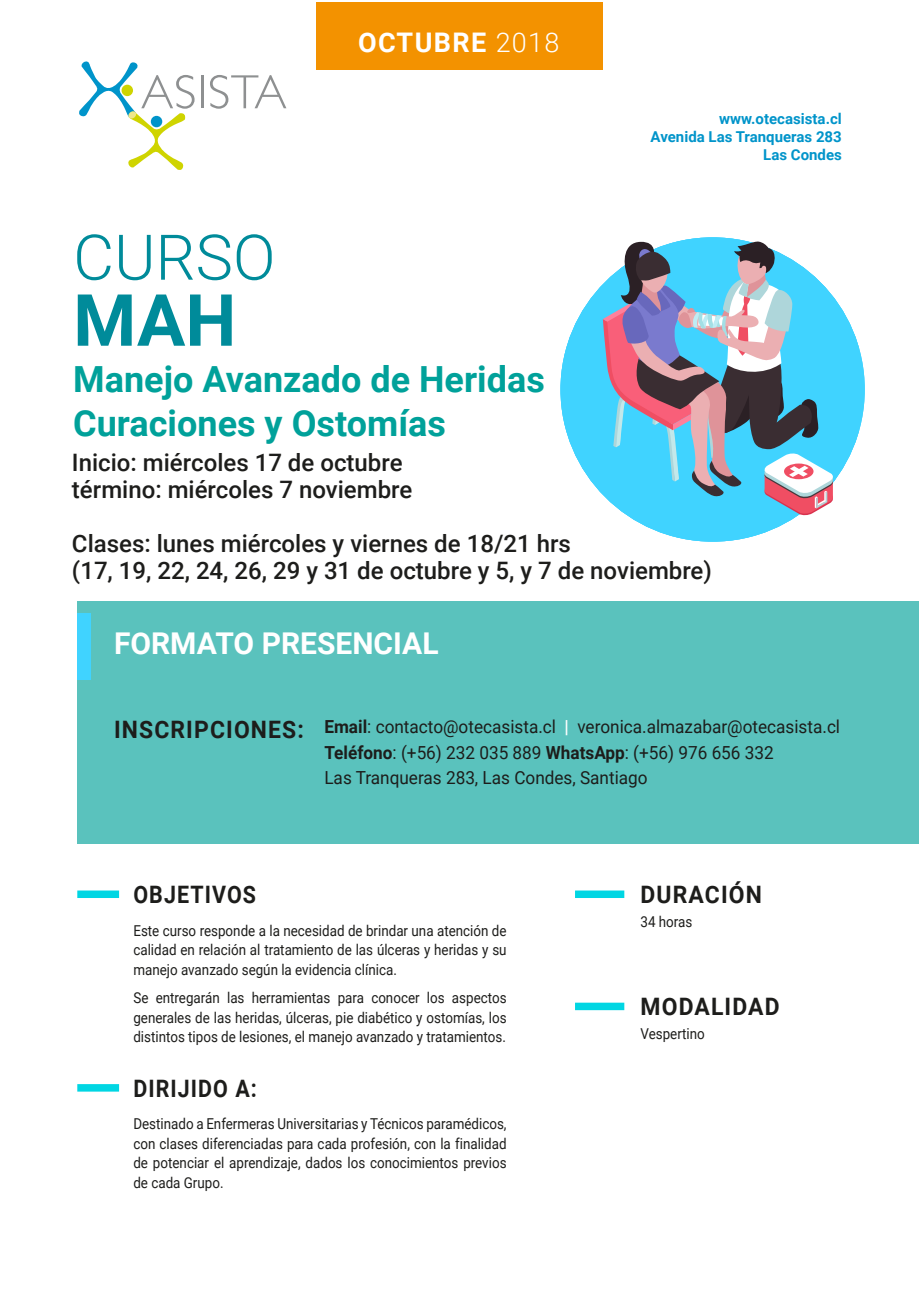
<style>
.page{position:relative;width:919px;height:1289px;background:#fff}
.page>*{position:absolute;margin:0;border:0;box-sizing:border-box;transform-origin:0 0}
.t1{font:700 72px "Roboto";color:#008b9a}
.t2{font:300 63px "Roboto";color:#008b9a}
.t3{font:700 36px/43.2px "Roboto";color:#00a19a}
.t4{font:700 30px "Roboto";color:#fff}
.t5{font:700 27px "Roboto";letter-spacing:.05em;color:#fff}
.t6{font:500 24px/27px "Roboto";color:#1d1d1b}
.t7{font:700 24px "Roboto";letter-spacing:.05em;color:#1d1d1b;scale:.89 1}
.t8{font:700 24px "Roboto";letter-spacing:.05em;color:#1d1d1b;scale:.95 1}
.t9{font:18px/25.5px "Roboto";color:#1d1d1b;scale:.95 1}
.t10{font:15px/19.5px "Roboto";color:#1d1d1b;text-align:justify;scale:.89 1}
.t11{font:700 15px/18px "Roboto";color:#0094ca;text-align:right}
.s1{font-weight:300}
.s2{font-weight:700;font-size:24px}
.s3{font-weight:700}
.s4{font-weight:700;color:#fff}
</style>
<div class="page">
<div style="left:316px;top:3px;width:287px;height:67px;background:#f39200"></div>
<div style="left:77px;top:601px;width:841px;height:242px;background:#5ac2bd"></div>
<div style="left:77px;top:613px;width:14px;height:66px;background:#40d3ff"></div>
<svg style="left:79px;top:61px;width:115px;height:109px"></svg>
<hr style="left:201px;top:75px;width:2px;height:33px;background:#8e9091">
<svg style="left:210px;top:75px;width:76px;height:34px"></svg>
<div style="left:575px;top:1002px;width:49px;height:8px;background:#00d6e3"></div>
<div style="left:77px;top:890px;width:42px;height:8px;background:#00d6e3"></div>
<div style="left:77px;top:1084px;width:42px;height:7px;background:#00d6e3"></div>
<div style="left:575px;top:890px;width:49px;height:8px;background:#00d6e3"></div>
<svg style="left:560px;top:237px;width:299px;height:304px"></svg>
<svg style="left:602px;top:240px;width:232px;height:276px;background:#79abc7"></svg>
<h2 class="t2" style="left:73px;top:213px;width:204px">CURSO</h2>
<h1 class="t1" style="left:73px;top:270px;width:165px">MAH</h1>
<h3 class="t5" style="left:358px;top:23px;width:203px">OCTUBRE <span class="s1">2018</span></h3>
<h3 class="t3" style="left:73px;top:357px;width:473px">Manejo Avanzado de Heridas<br>Curaciones y Ostomías</h3>
<p class="t11" style="left:650px;top:109px;width:193px">www.otecasista.cl<br>Avenida Las Tranqueras 283<br>Las Condes</p>
<h3 class="t6" style="left:72px;top:448px;width:342px">Inicio: miércoles 17 de octubre término: miércoles 7 noviembre</h3>
<h3 class="t6" style="left:72px;top:529px;width:641px">Clases: lunes miércoles y viernes de 18/21 hrs<br>(17, 19, 22, 24, 26, 29 y 31 de octubre y 5, y 7 de noviembre)</h3>
<h3 class="t4" style="left:114px;top:622px;width:326px">FORMATO PRESENCIAL</h3>
<p class="t9" style="left:324px;top:713px;width:544px;text-indent:-210px"><span class="s2">INSCRIPCIONES:</span> <span class="s3">Email</span>: contacto@otecasista.cl <span class="s4">|</span> veronica.almazabar@otecasista.cl<br><span class="s3">Teléfono</span>: (+56) 232 035 889 <span class="s3">WhatsApp</span>: (+56) 976 656 332<br>Las Tranqueras 283, Las Condes, Santiago</p>
<h3 class="t7" style="left:133px;top:877px;width:139px">OBJETIVOS</h3>
<p class="t10" style="left:133px;top:920px;width:421px">Este curso responde a la necesidad de brindar una atención de calidad en relación al tratamiento de las úlceras y heridas y su manejo avanzado según la evidencia clínica.</p>
<p class="t10" style="left:133px;top:987px;width:421px">Se entregarán las herramientas para conocer los aspectos generales de las heridas, úlceras, pie diabético y ostomías, los distintos tipos de lesiones, el manejo avanzado y tratamientos.</p>
<h3 class="t7" style="left:133px;top:1071px;width:140px">DIRIJIDO A:</h3>
<p class="t10" style="left:133px;top:1113px;width:421px">Destinado a Enfermeras Universitarias y Técnicos paramédicos, con clases diferenciadas para cada profesión, con la finalidad de potenciar el aprendizaje, dados los conocimientos previos de cada Grupo.</p>
<h3 class="t8" style="left:640px;top:877px;width:129px">DURACIÓN</h3>
<p class="t10" style="left:640px;top:911px;width:60px">34 horas</p>
<h3 class="t8" style="left:640px;top:990px;width:148px">MODALIDAD</h3>
<p class="t10" style="left:640px;top:1023px;width:74px">Vespertino</p>
</div>
